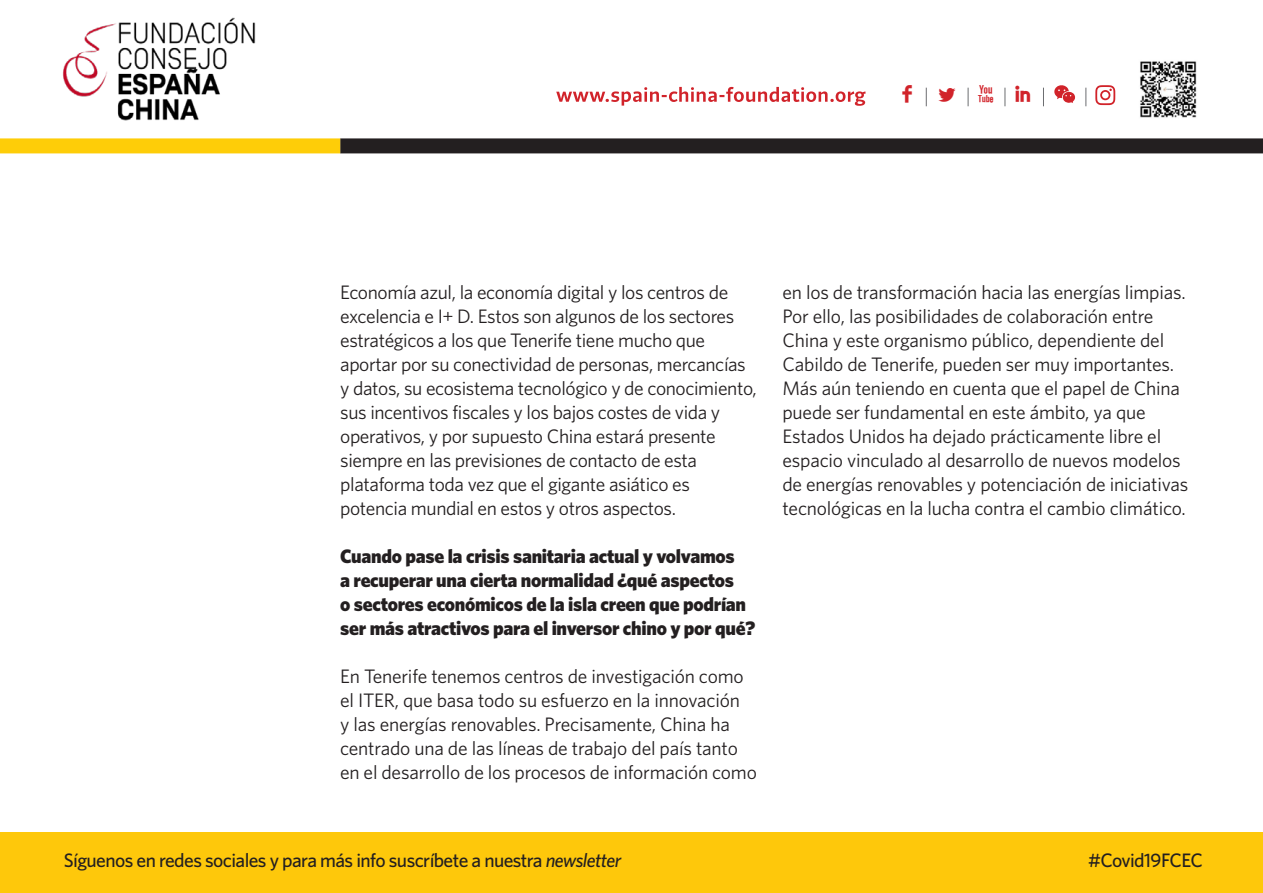
<style>
.page{position:relative;width:1263px;height:893px;background:#fff}
.page>*{position:absolute;margin:0;border:0;box-sizing:border-box;transform-origin:0 0}
.t1{font:28.8px "Socialico";color:#d1232a}
.texto_normal{font:19.5px/24px "Whitney HTF";letter-spacing:-.01em;color:#231f20}
.texto_normal-2{font:900 19.5px/24px "Whitney HTF";letter-spacing:-.015em;color:#231f20}
.PREGUTNA{font:500 19.5px "Whitney HTF";letter-spacing:-.03em;color:#231f20}
.s1{font-style:italic}
</style>
<div class="page">
<svg style="left:556px;top:87px;width:309px;height:19px"></svg>
<img style="left:1140px;top:61px;width:57px;height:57px">
<img style="left:63px;top:17px;width:193px;height:104px">
<svg style="left:926px;top:88px;width:1px;height:18px"></svg>
<svg style="left:968px;top:88px;width:1px;height:18px"></svg>
<svg style="left:1005px;top:88px;width:1px;height:18px"></svg>
<svg style="left:1043px;top:88px;width:1px;height:18px"></svg>
<svg style="left:1086px;top:88px;width:1px;height:18px"></svg>
<svg style="left:1054px;top:85px;width:21px;height:18px"></svg>
<svg style="left:1095px;top:85px;width:20px;height:20px"></svg>
<div style="left:0;top:833px;width:1263px;height:60px;background:#fec80b"></div>
<div style="left:340px;top:138px;width:923px;height:15px;background:#231f20"></div>
<div style="left:0;top:138px;width:340px;height:15px;background:#fecd08"></div>
<p class="t1" style="left:901px;top:77px;width:14px">F</p>
<p class="t1" style="left:935px;top:79px;width:24px">L</p>
<p class="t1" style="left:977px;top:77px;width:19px">X</p>
<p class="t1" style="left:1014px;top:79px;width:19px">I</p>
<p class="texto_normal" style="left:340px;top:279px;width:418px">Economía azul, la economía digital y los centros de excelencia e I+ D. Estos son algunos de los sectores estratégicos a los que Tenerife tiene mucho que aportar por su conectividad de personas, mercancías y datos, su ecosistema tecnológico y de conocimiento, sus incentivos fiscales y los bajos costes de vida y operativos, y por supuesto China estará presente siempre en las previsiones de contacto de esta plataforma toda vez que el gigante asiático es potencia mundial en estos y otros aspectos.</p>
<p class="texto_normal-2" style="left:340px;top:543px;width:416px">Cuando pase la crisis sanitaria actual y volvamos<br>a recuperar una cierta normalidad ¿qué aspectos<br>o sectores económicos de la isla creen que podrían ser más atractivos para el inversor chino y por qué?</p>
<p class="texto_normal" style="left:340px;top:663px;width:418px">En Tenerife tenemos centros de investigación como el ITER, que basa todo su esfuerzo en la innovación<br>y las energías renovables. Precisamente, China ha centrado una de las líneas de trabajo del país tanto en el desarrollo de los procesos de información como</p>
<p class="texto_normal" style="left:782px;top:279px;width:407px">en los de transformación hacia las energías limpias.<br>Por ello, las posibilidades de colaboración entre China y este organismo público, dependiente del Cabildo de Tenerife, pueden ser muy importantes.<br>Más aún teniendo en cuenta que el papel de China puede ser fundamental en este ámbito, ya que Estados Unidos ha dejado prácticamente libre el espacio vinculado al desarrollo de nuevos modelos de energías renovables y potenciación de iniciativas tecnológicas en la lucha contra el cambio climático.</p>
<p class="PREGUTNA" style="left:64px;top:849px;width:559px">Síguenos en redes sociales y para más info suscríbete a nuestra <span class="s1">newsletter</span></p>
<p class="PREGUTNA" style="left:1088px;top:849px;width:116px">#Covid19FCEC</p>
</div>
